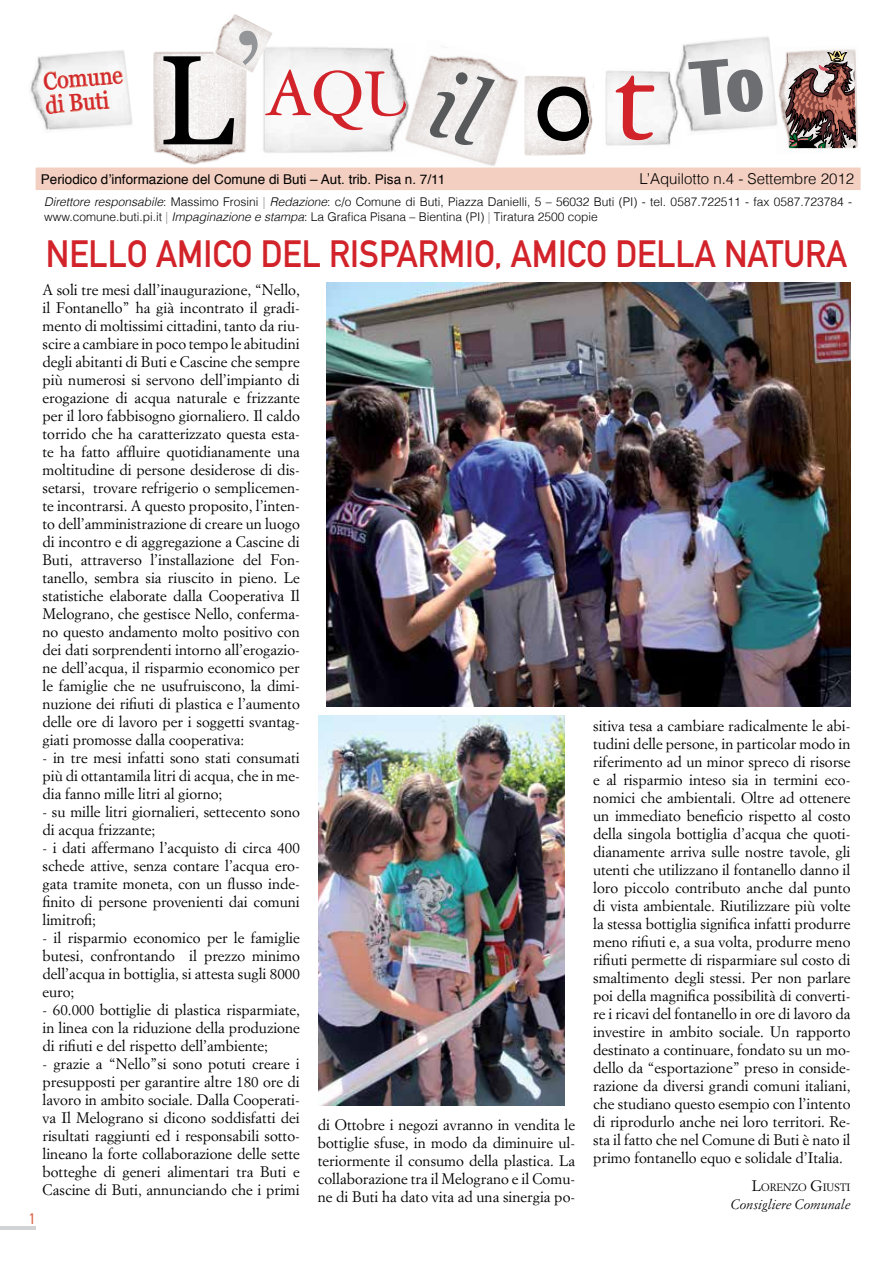
<style>
.page{position:relative;width:893px;height:1263px;background:#fff}
.page>*{position:absolute;margin:0;border:0;box-sizing:border-box;transform-origin:0 0}
.t1{font:141.75px "Garamond Three";color:#d2232a}
.t2{font:127.05px "Georgia";color:#000}
.t3{font:500 95.7px "Avant Garde IT Cby BT";color:#000}
.t4{font:71.25px "Garamond Three";color:#d2232a}
.t5{font:37.5px "DIN Mittelschrift";color:#d2232a;scale:.92 1}
.t6{font:24px/24px "Georgia";color:#d2232a;scale:.89 1}
.t7{font:15px/18px "Simoncini Garamond";color:#000;text-align:justify}
.t8{font:300 15px "Helvetica";color:#000}
.t9{font:15px "DIN Mittelschrift";color:#dd6d54;scale:.9 1}
.t10{font:13.5px "Helvetica";color:#000}
.t11{font:italic 13.5px "Simoncini Garamond";color:#000}
.t12{font:300 12px/14.4px "Helvetica";color:#000}
.t13{font:10.5px "Simoncini Garamond";color:#000}
.s1{font-style:italic}
.s2{color:#939598}
.s3{font-size:15px}
</style>
<div class="page">
<hr style="left:0;top:1226px;width:36px;height:4px;background:#d1d3d4">
<img style="left:526px;top:76px;width:68px;height:80px">
<img style="left:150px;top:51px;width:100px;height:117px">
<img style="left:263px;top:47px;width:136px;height:106px">
<img style="left:399px;top:46px;width:127px;height:122px">
<img style="left:605px;top:71px;width:67px;height:75px">
<img style="left:211px;top:14px;width:62px;height:60px">
<svg style="left:30px;top:50px;width:103px;height:81px"></svg>
<div style="left:36px;top:168px;width:825px;height:22px;background:#f3cfc1"></div>
<img style="left:326px;top:283px;width:524px;height:423px">
<img style="left:319px;top:716px;width:245px;height:389px">
<svg style="left:426px;top:67px;width:69px;height:81px"></svg>
<svg style="left:237px;top:29px;width:24px;height:36px"></svg>
<svg style="left:672px;top:36px;width:185px;height:113px"></svg>
<h3 class="t6" style="left:42px;top:69px;width:91px;rotate:-5deg">Comune di Buti</h3>
<h2 class="t2" style="left:157px;top:28px;width:78px">L</h2>
<h3 class="t4" style="left:265px;top:55px;width:152px">AQU</h3>
<h3 class="t3" style="left:535px;top:47px;width:60px">o</h3>
<h1 class="t1" style="left:611px;top:20px;width:49px">t</h1>
<p class="t9" style="left:29px;top:1209px;width:9px">1</p>
<p class="t10" style="left:41px;top:169px;width:406px">Periodico d’informazione del Comune di Buti – Aut. trib. Pisa n. 7/11</p>
<p class="t8" style="left:639px;top:169px;width:216px">L’Aquilotto n.4 - Settembre 2012</p>
<p class="t12" style="left:44px;top:195px;width:809px"><span class="s1">Direttore responsabile</span>: Massimo Frosini <span class="s2">|</span> <span class="s1">Redazione</span>: c/o Comune di Buti, Piazza Danielli, 5 – 56032 Buti (PI) - tel. 0587.722511 - fax 0587.723784 - www.comune.buti.pi.it <span class="s2">|</span> <span class="s1">Impaginazione e stampa</span>: La Grafica Pisana – Bientina (PI) <span class="s2">|</span> Tiratura 2500 copie</p>
<h3 class="t5" style="left:46px;top:232px;width:873px">NELLO AMICO DEL RISPARMIO, AMICO DELLA NATURA</h3>
<p class="t7" style="left:43px;top:280px;width:259px">A soli tre mesi dall’inaugurazione, “Nello, il Fontanello” ha già incontrato il gradi&shy;mento di moltissimi cittadini, tanto da riu&shy;scire a cambiare in poco tempo le abitudini degli abitanti di Buti e Cascine che sempre più numerosi si servono dell’impianto di erogazione di acqua naturale e frizzante per il loro fabbisogno giornaliero. Il caldo torrido che ha caratterizzato questa esta&shy;te ha fatto affluire quotidianamente una moltitudine di persone desiderose di dis&shy;setarsi, trovare refrigerio o semplicemen&shy;te incontrarsi. A questo proposito, l’inten&shy;to dell’amministrazione di creare un luogo di incontro e di aggregazione a Cascine di Buti, attraverso l’installazione del Fon&shy;tanello, sembra sia riuscito in pieno. Le statistiche elaborate dalla Cooperativa Il Melograno, che gestisce Nello, conferma&shy;no questo andamento molto positivo con dei dati sorprendenti intorno all’erogazio&shy;ne dell’acqua, il risparmio economico per le famiglie che ne usufruiscono, la dimi&shy;nuzione dei rifiuti di plastica e l’aumento delle ore di lavoro per i soggetti svantag&shy;giati promosse dalla cooperativa:</p>
<p class="t7" style="left:43px;top:748px;width:259px">- in tre mesi infatti sono stati consumati più di ottantamila litri di acqua, che in me&shy;dia fanno mille litri al giorno;</p>
<p class="t7" style="left:43px;top:802px;width:259px">- su mille litri giornalieri, settecento sono di acqua frizzante;</p>
<p class="t7" style="left:43px;top:838px;width:259px">- i dati affermano l’acquisto di circa 400 schede attive, senza contare l’acqua ero&shy;gata tramite moneta, con un flusso inde&shy;finito di persone provenienti dai comuni limitrofi;</p>
<p class="t7" style="left:43px;top:928px;width:259px">- il risparmio economico per le famiglie butesi, confrontando il prezzo minimo dell’acqua in bottiglia, si attesta sugli 8000 euro;</p>
<p class="t7" style="left:43px;top:1000px;width:259px">- 60.000 bottiglie di plastica risparmiate, in linea con la riduzione della produzione di rifiuti e del rispetto dell’ambiente;</p>
<p class="t7" style="left:43px;top:1054px;width:259px">- grazie a “Nello”si sono potuti creare i presupposti per garantire altre 180 ore di lavoro in ambito sociale. Dalla Cooperati&shy;va Il Melograno si dicono soddisfatti dei risultati raggiunti ed i responsabili sotto&shy;lineano la forte collaborazione delle sette botteghe di generi alimentari tra Buti e Cascine di Buti, annunciando che i primi</p>
<p class="t7" style="left:318px;top:1115px;width:259px">di Ottobre i negozi avranno in vendita le bottiglie sfuse, in modo da diminuire ul&shy;teriormente il consumo della plastica. La collaborazione tra il Melograno e il Comu&shy;ne di Buti ha dato vita ad una sinergia po-</p>
<p class="t7" style="left:593px;top:716px;width:259px">sitiva tesa a cambiare radicalmente le abi&shy;tudini delle persone, in particolar modo in riferimento ad un minor spreco di risorse e al risparmio inteso sia in termini eco&shy;nomici che ambientali. Oltre ad ottenere un immediato beneficio rispetto al costo della singola bottiglia d’acqua che quoti&shy;dianamente arriva sulle nostre tavole, gli utenti che utilizzano il fontanello danno il loro piccolo contributo anche dal punto di vista ambientale. Riutilizzare più volte la stessa bottiglia significa infatti produrre meno rifiuti e, a sua volta, produrre meno rifiuti permette di risparmiare sul costo di smaltimento degli stessi. Per non parlare poi della magnifica possibilità di converti&shy;re i ricavi del fontanello in ore di lavoro da investire in ambito sociale. Un rapporto destinato a continuare, fondato su un mo&shy;dello da “esportazione” preso in conside&shy;razione da diversi grandi comuni italiani, che studiano questo esempio con l’intento di riprodurlo anche nei loro territori. Re&shy;sta il fatto che nel Comune di Buti è nato il primo fontanello equo e solidale d’Italia.</p>
<p class="t13" style="left:752px;top:1181px;width:100px"><span class="s3">L</span>ORENZO <span class="s3">G</span>IUSTI</p>
<p class="t11" style="left:731px;top:1196px;width:121px">Consigliere Comunale</p>
</div>
